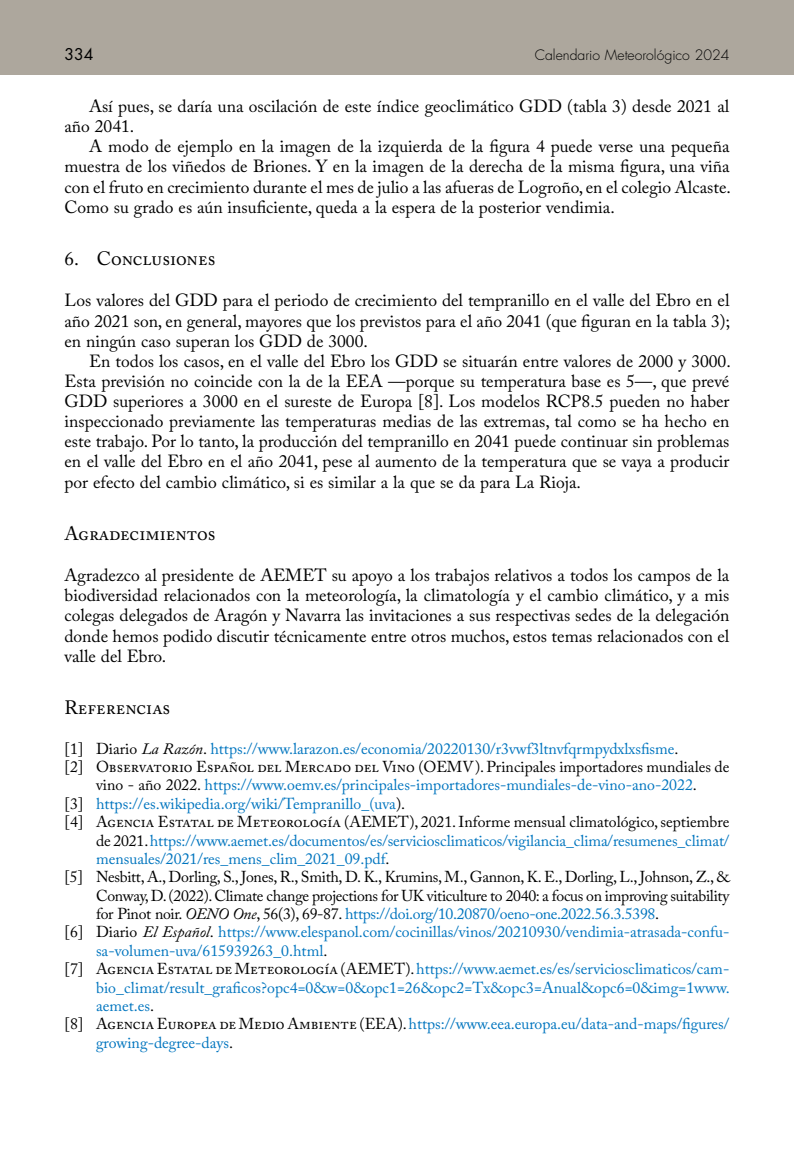
<style>
.page{position:relative;width:794px;height:1166px;background:#fff}
.page>*{position:absolute;margin:0;border:0;box-sizing:border-box;transform-origin:0 0}
._02_LAD2{font:19.25px "Adobe Caslon Pro";color:#000}
._00{font:17.5px/20.1px "Adobe Caslon Pro";color:#000;text-align:justify}
._00_-_SS{font:17.5px/20.1px "Adobe Caslon Pro";color:#000;text-align:justify}
._10_6_Bibliografia{font:15.75px/18.4px "Adobe Caslon Pro";color:#0075bf;text-align:justify}
._10_6_Bibliografia-2{font:15.75px/18.4px "Adobe Caslon Pro";letter-spacing:-.015em;color:#000;text-align:center}
.t1{font:15.75px "Futura Std";color:#000}
.t2{font:300 14px "Futura Std";color:#000}
.s1{color:#000}
.s2{font-style:italic;color:#000}
.s3{color:#0075bf}
.s4{font-style:italic}
</style>
<div class="page">
<div style="left:0;top:0;width:794px;height:74px;background:#ada79d"></div>
<p class="t1" style="left:64px;top:44px;width:31px">334</p>
<p class="t2" style="left:535px;top:46px;width:196px">Calendario Meteorológico 2024</p>
<p class="_00" style="left:64px;top:96px;width:666px;text-indent:24px">Así pues, se daría una oscilación de este índice geoclimático GDD (tabla 3) desde 2021 al año 2041.</p>
<p class="_00" style="left:64px;top:136px;width:668px;text-indent:24px">A modo de ejemplo en la imagen de la izquierda de la figura 4 puede verse una pequeña muestra de los viñedos de Briones. Y en la imagen de la derecha de la misma figura, una viña con el fruto en crecimiento durante el mes de julio a las afueras de Logroño, en el colegio Alcaste.<br>Como su grado es aún insuficiente, queda a la espera de la posterior vendimia.</p>
<p class="_02_LAD2" style="left:64px;top:247px;width:153px">6. Conclusiones</p>
<p class="_00_-_SS" style="left:64px;top:290px;width:667px">Los valores del GDD para el periodo de crecimiento del tempranillo en el valle del Ebro en el año 2021 son, en general, mayores que los previstos para el año 2041 (que figuran en la tabla 3); en ningún caso superan los GDD de 3000.</p>
<p class="_00" style="left:64px;top:351px;width:668px;text-indent:24px">En todos los casos, en el valle del Ebro los GDD se situarán entre valores de 2000 y 3000.<br>Esta previsión no coincide con la de la EEA —porque su temperatura base es 5—, que prevé GDD superiores a 3000 en el sureste de Europa [8]. Los modelos RCP8.5 pueden no haber inspeccionado previamente las temperaturas medias de las extremas, tal como se ha hecho en este trabajo. Por lo tanto, la producción del tempranillo en 2041 puede continuar sin problemas en el valle del Ebro en el año 2041, pese al aumento de la temperatura que se vaya a producir por efecto del cambio climático, si es similar a la que se da para La Rioja.</p>
<p class="_02_LAD2" style="left:64px;top:522px;width:153px">Agradecimientos</p>
<p class="_00_-_SS" style="left:64px;top:565px;width:666px">Agradezco al presidente de AEMET su apoyo a los trabajos relativos a todos los campos de la biodiversidad relacionados con la meteorología, la climatología y el cambio climático, y a mis colegas delegados de Aragón y Navarra las invitaciones a sus respectivas sedes de la delegación donde hemos podido discutir técnicamente entre otros muchos, estos temas relacionados con el valle del Ebro.</p>
<p class="_02_LAD2" style="left:64px;top:696px;width:107px">Referencias</p>
<p class="_10_6_Bibliografia" style="left:64px;top:739px;width:615px"><span class="s1">[1] Diario</span> <span class="s2">La Razón</span><span class="s1">.</span> https://www.larazon.es/economia/20220130/r3vwf3ltnvfqrmpydxlxsfisme<span class="s1">.</span></p>
<p class="_10_6_Bibliografia-2" style="left:64px;top:757px;width:666px">[2] Observatorio Español del Mercado del Vino (OEMV). Principales importadores mundiales de vino - año 2022. <span class="s3">https://www.oemv.es/principales-importadores-mundiales-de-vino-ano-2022</span>.</p>
<p class="_10_6_Bibliografia" style="left:64px;top:794px;width:342px"><span class="s1">[3]</span> https://es.wikipedia.org/wiki/Tempranillo_(uva<span class="s1">).</span></p>
<p class="_10_6_Bibliografia" style="left:96px;top:812px;width:635px;text-indent:-32px"><span class="s1">[4] Agencia Estatal de Meteorología (AEMET), 2021. Informe mensual climatológico, septiembre de 2021.</span> https://www.aemet.es/documentos/es/serviciosclimaticos/vigilancia_clima/resumenes_climat/ mensuales/2021/res_mens_clim_2021_09.pdf<span class="s1">.</span></p>
<p class="_10_6_Bibliografia-2" style="left:96px;top:867px;width:635px;text-align:justify;text-indent:-32px">[5] Nesbitt, A., Dorling, S., Jones, R., Smith, D. K., Krumins, M., Gannon, K. E., Dorling, L., Johnson, Z., &amp; Conway, D. (2022). Climate change projections for UK viticulture to 2040: a focus on improving suitability for Pinot noir. <span class="s4">OENO One</span>, 56(3), 69-87. <span class="s3">https://doi.org/10.20870/oeno-one.2022.56.3.5398</span>.</p>
<p class="_10_6_Bibliografia" style="left:96px;top:923px;width:635px;text-indent:-32px"><span class="s1">[6] Diario</span> <span class="s2">El Español</span><span class="s1">.</span> https://www.elespanol.com/cocinillas/vinos/20210930/vendimia-atrasada-confu&shy;sa-volumen-uva/615939263_0.html<span class="s1">.</span></p>
<p class="_10_6_Bibliografia" style="left:96px;top:959px;width:635px;text-indent:-32px"><span class="s1">[7] Agencia Estatal de Meteorología (AEMET).</span> https://www.aemet.es/es/serviciosclimaticos/cam&shy;bio_climat/result_graficos?opc4=0&amp;w=0&amp;opc1=26&amp;opc2=Tx&amp;opc3=Anual&amp;opc6=0&amp;img=1www. aemet.es<span class="s1">.</span></p>
<p class="_10_6_Bibliografia" style="left:96px;top:1014px;width:635px;text-indent:-32px"><span class="s1">[8] Agencia Europea de Medio Ambiente (EEA).</span> https://www.eea.europa.eu/data-and-maps/figures/ growing-degree-days<span class="s1">.</span></p>
</div>
